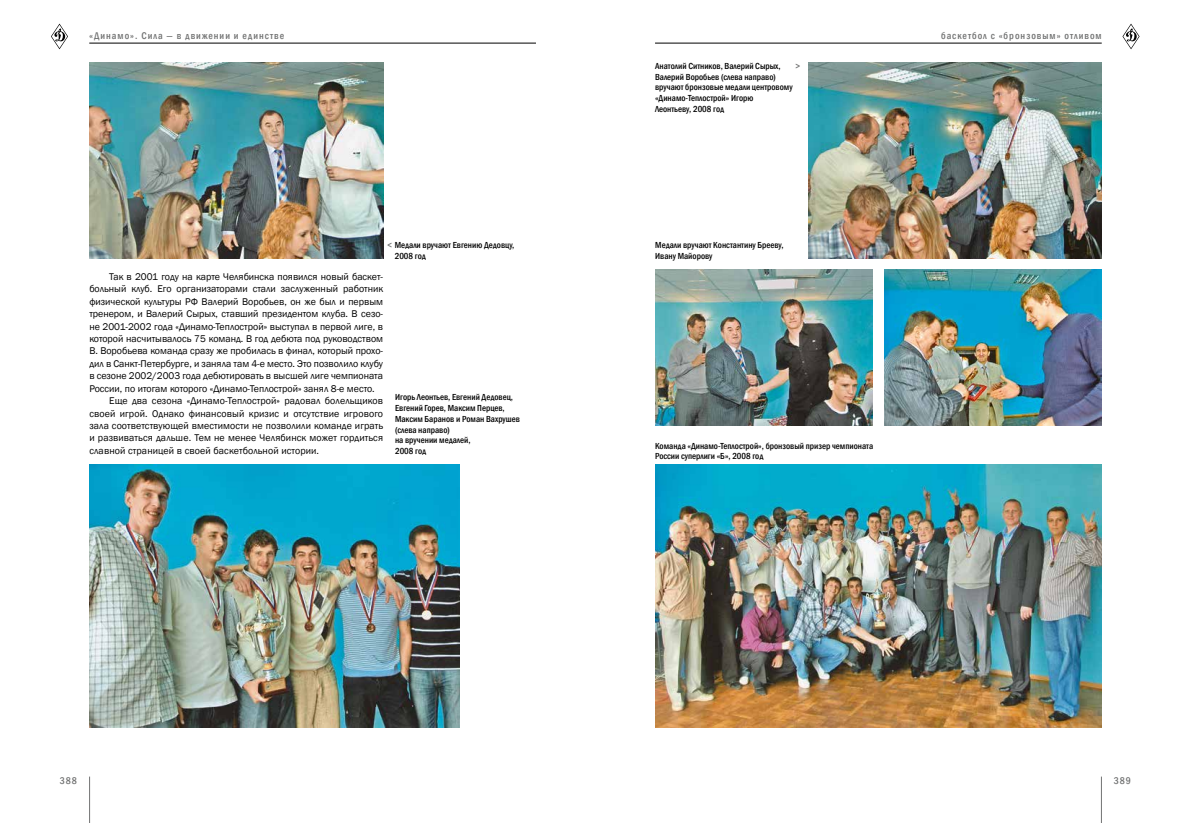
<style>
.page{position:relative;width:1191px;height:823px;background:#fff}
.page>*{position:absolute;margin:0;border:0;box-sizing:border-box;transform-origin:0 0}
.t1{font:10px "Franklin Gothic";color:#000}
.t2{font:500 condensed 10px "Franklin Gothic";letter-spacing:.1em;color:#717272}
.t3{font:500 condensed 9px/10.8px "Franklin Gothic";color:#000}
.t4{font:500 condensed 9px "Franklin Gothic";color:#717272}
.s1{color:#717272}
</style>
<div class="page">
<svg style="left:1122px;top:24px;width:17px;height:25px"></svg>
<svg style="left:51px;top:24px;width:17px;height:25px"></svg>
<hr style="left:655px;top:43px;width:446px;height:1px;background:#000">
<hr style="left:1101px;top:776px;width:1px;height:46px;background:#717272">
<hr style="left:89px;top:776px;width:1px;height:46px;background:#717272">
<hr style="left:89px;top:43px;width:447px;height:1px;background:#000">
<img style="left:655px;top:464px;width:446px;height:263px">
<img style="left:655px;top:270px;width:217px;height:155px">
<img style="left:89px;top:464px;width:370px;height:263px">
<img style="left:89px;top:62px;width:294px;height:196px">
<img style="left:885px;top:270px;width:216px;height:155px">
<img style="left:808px;top:62px;width:293px;height:196px">
<p class="t2" style="left:89px;top:29px;width:196px">«Динамо». Сила — в движении и единстве</p>
<p class="t3" style="left:395px;top:239px;width:121px;text-indent:-7px"><span class="s1">&lt;</span> Медали вручают Евгению Дедовцу,<br>2008 год</p>
<p class="t1" style="left:109px;top:270px;width:275px">Так в 2001 году на карте Челябинска появился новый баскет-</p>
<p class="t1" style="left:89px;top:282px;width:295px">больный клуб. Его организаторами стали заслуженный работник</p>
<p class="t1" style="left:89px;top:295px;width:295px">физической культуры РФ Валерий Воробьев, он же был и первым</p>
<p class="t1" style="left:89px;top:307px;width:295px">тренером, и Валерий Сырых, ставший президентом клуба. В сезо-</p>
<p class="t1" style="left:89px;top:320px;width:295px">не 2001-2002 года «Динамо-Теплострой» выступал в первой лиге, в</p>
<p class="t1" style="left:89px;top:332px;width:295px">которой насчитывалось 75 команд. В год дебюта под руководством</p>
<p class="t1" style="left:89px;top:344px;width:295px">В. Воробьева команда сразу же пробилась в финал, который прохо-</p>
<p class="t1" style="left:89px;top:357px;width:295px">дил в Санкт-Петербурге, и заняла там 4-е место. Это позволило клубу</p>
<p class="t1" style="left:89px;top:369px;width:295px">в сезоне 2002/2003 года дебютировать в высшей лиге чемпионата</p>
<p class="t1" style="left:89px;top:382px;width:287px">России, по итогам которого «Динамо-Теплострой» занял 8-е место.</p>
<p class="t1" style="left:109px;top:394px;width:275px">Еще два сезона «Динамо-Теплострой» радовал болельщиков</p>
<p class="t1" style="left:89px;top:407px;width:295px">своей игрой. Однако финансовый кризис и отсутствие игрового</p>
<p class="t1" style="left:89px;top:419px;width:295px">зала соответствующей вместимости не позволили команде играть</p>
<p class="t1" style="left:89px;top:431px;width:295px">и развиваться дальше. Тем не менее Челябинск может гордиться</p>
<p class="t1" style="left:89px;top:444px;width:231px">славной страницей в своей баскетбольной истории.</p>
<p class="t3" style="left:395px;top:391px;width:126px">Игорь Леонтьев, Евгений Дедовец,<br>Евгений Горев, Максим Перцев,<br>Максим Баранов и Роман Вахрушев (слева направо)<br>на вручении медалей,<br>2008 год</p>
<p class="t3" style="left:655px;top:60px;width:127px">Анатолий Ситников, Валерий Сырых,</p>
<p class="t4" style="left:795px;top:60px;width:6px">&gt;</p>
<p class="t3" style="left:655px;top:71px;width:139px">Валерий Воробьев (слева направо) вручают бронзовые медали центровому «Динамо-Теплострой» Игорю<br>Леонтьеву, 2008 год</p>
<p class="t3" style="left:655px;top:239px;width:130px">Медали вручают Константину Брееву,<br>Ивану Майорову</p>
<p class="t2" style="left:941px;top:29px;width:162px">баскетбол с «бронзовым» отливом</p>
<p class="t3" style="left:655px;top:440px;width:220px">Команда «Динамо-Теплострой», бронзовый призер чемпионата<br>России суперлиги «Б», 2008 год</p>
<p class="t2" style="left:60px;top:773px;width:19px">388</p>
<p class="t2" style="left:1113px;top:773px;width:19px">389</p>
</div>
